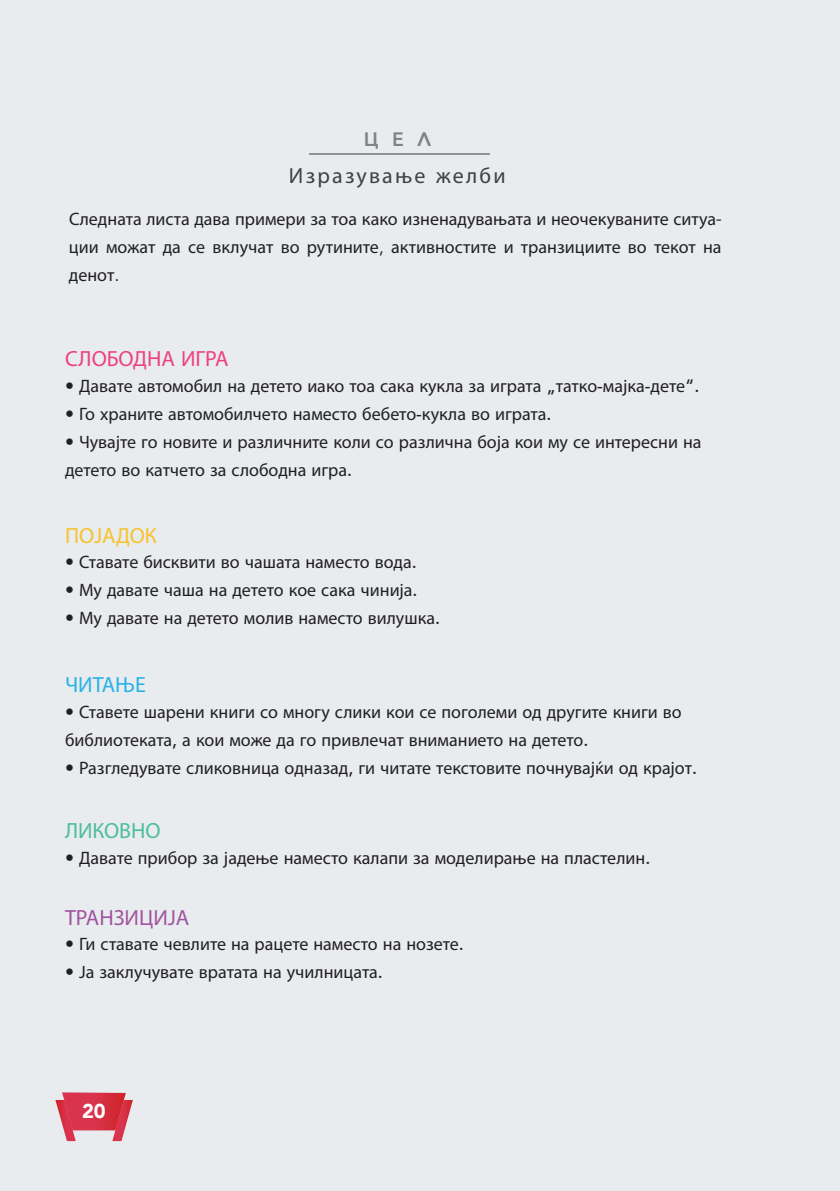
<style>
.page{position:relative;width:840px;height:1191px;background:#fff}
.page>*{position:absolute;margin:0;border:0;box-sizing:border-box;transform-origin:0 0}
.t1{font:22px "Myriad Pro";letter-spacing:.1em;color:#414042}
.t2{font:22px "Myriad Pro";color:#ee417b}
.t3{font:22px "Myriad Pro";color:#a154a1}
.t4{font:22px "Myriad Pro";letter-spacing:-.005em;color:#f7c22d}
.t5{font:22px "Myriad Pro";color:#4ebe98}
.t6{font:22px "Myriad Pro";color:#29b2e7}
.t7{font:900 20px "Avenir";color:#fff}
.t8{font:800 19.4px "Avenir";color:#808285}
.t9{font:18px/28px "Myriad Pro";color:#231f20}
.s1{font-family:"Avenir"}
.s2{font-family:"Avenir";font-weight:500}
</style>
<div class="page">
<div style="left:0;top:0;width:839px;height:1191px;background:#e8ecee"></div>
<hr style="left:309px;top:154px;width:180px;height:1px;background:#909396">
<svg style="left:55px;top:1092px;width:78px;height:49px"></svg>
<p class="t8" style="left:363px;top:124px;width:68px">ЦЕЛ</p>
<p class="t1" style="left:289px;top:162px;width:218px">Изразување желби</p>
<p class="t9" style="left:69px;top:204px;width:653px;text-align:justify">Следната листа дава примери за тоа како изненадувањата и неочекуваните ситуа&shy;ции можат да се вклучат во рутините<span class="s1">,</span> активностите и транзициите во текот на денот<span class="s1">.</span></p>
<p class="t2" style="left:65px;top:345px;width:165px">СЛОБОДНА ИГРА</p>
<p class="t9" style="left:65px;top:372px;width:635px"><span class="s2">•</span> Давате автомобил на детето иако тоа сака кукла за играта <span class="s2">„</span>татко<span class="s2">-</span>мајка<span class="s2">-</span>дете<span class="s2">“.</span></p>
<p class="t9" style="left:65px;top:400px;width:487px"><span class="s2">•</span> Го храните автомобилчето наместо бебето<span class="s2">-</span>кукла во играта<span class="s2">.</span></p>
<p class="t9" style="left:65px;top:428px;width:637px"><span class="s2">•</span> Чувајте го новите и различните коли со различна боја кои му се интересни на детето во катчето за слободна игра<span class="s2">.</span></p>
<p class="t4" style="left:65px;top:521px;width:93px">ПОЈАДОК</p>
<p class="t9" style="left:65px;top:548px;width:353px"><span class="s2">•</span> Ставате бисквити во чашата наместо вода<span class="s2">.</span></p>
<p class="t9" style="left:65px;top:576px;width:354px"><span class="s2">•</span> Му давате чаша на детето кое сака чинија<span class="s2">.</span></p>
<p class="t9" style="left:65px;top:604px;width:376px"><span class="s2">•</span> Му давате на детето молив наместо вилушка<span class="s2">.</span></p>
<p class="t6" style="left:65px;top:671px;width:82px">ЧИТАЊЕ</p>
<p class="t9" style="left:65px;top:697px;width:618px"><span class="s2">•</span> Ставете шарени книги со многу слики кои се поголеми од другите книги во библиотеката<span class="s2">,</span> а кои може да го привлечат вниманието на детето<span class="s2">.</span></p>
<p class="t9" style="left:65px;top:753px;width:633px"><span class="s2">•</span> Разгледувате сликовница одназад<span class="s2">,</span> ги читате текстовите почнувајќи од крајот<span class="s2">.</span></p>
<p class="t5" style="left:65px;top:816px;width:97px">ЛИКОВНО</p>
<p class="t9" style="left:65px;top:844px;width:586px"><span class="s2">•</span> Давате прибор за јадење наместо калапи за моделирање на пластелин<span class="s2">.</span></p>
<p class="t3" style="left:65px;top:903px;width:126px">ТРАНЗИЦИЈА</p>
<p class="t9" style="left:65px;top:930px;width:400px"><span class="s2">•</span> Ги ставате чевлите на рацете наместо на нозете<span class="s2">.</span></p>
<p class="t9" style="left:65px;top:958px;width:319px"><span class="s2">•</span> Ја заклучувате вратата на училницата<span class="s2">.</span></p>
<p class="t7" style="left:82px;top:1093px;width:25px">20</p>
</div>
